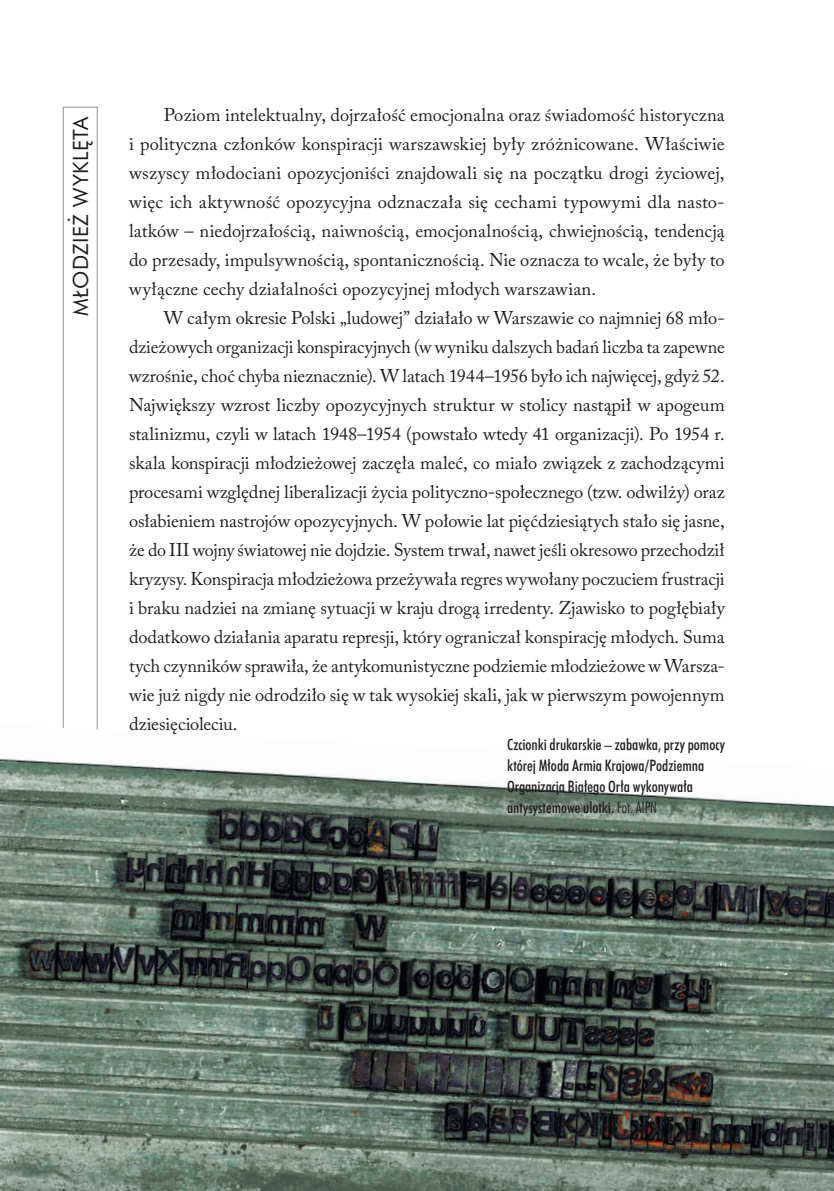
<style>
.page{position:relative;width:834px;height:1191px;background:#fff}
.page>*{position:absolute;margin:0;border:0;box-sizing:border-box;transform-origin:0 0}
.t1{font:21px "Futura EU";letter-spacing:.015em;color:#231f20}
._1_Tekst{font:18.38px/29.1px "Adobe Caslon Pro";letter-spacing:-.005em;color:#231f20;text-align:justify}
.podpisy{font:15.75px/21px "Futura Md Cn EU";color:#231f20}
.s1{font-family:"Futura Lt Cn EU"}
</style>
<div class="page">
<div style="left:63px;top:107px;width:35px;height:1024px;border:1px solid #939598"></div>
<img style="left:0;top:724px;width:833px;height:467px">
<p class="t1" style="left:68px;top:316px;width:201px;rotate:-90deg">MŁODZIEŻ WYKLĘTA</p>
<p class="_1_Tekst" style="left:129px;top:100px;width:597px;text-indent:35px">Poziom intelektualny, dojrzałość emocjonalna oraz świadomość historyczna i polityczna członków konspiracji warszawskiej były zróżnicowane. Właściwie wszyscy młodociani opozycjoniści znajdowali się na początku drogi życiowej, więc ich aktywność opozycyjna odznaczała się cechami typowymi dla nasto&shy;latków – niedojrzałością, naiwnością, emocjonalnością, chwiejnością, tendencją do przesady, impulsywnością, spontanicznością. Nie oznacza to wcale, że były to wyłączne cechy działalności opozycyjnej młodych warszawian.</p>
<p class="_1_Tekst" style="left:129px;top:303px;width:597px;text-align:left;text-indent:35px">W całym okresie Polski „ludowej” działało w Warszawie co najmniej 68 mło&shy;dzieżowych organizacji konspiracyjnych (w wyniku dalszych badań liczba ta zapewne wzrośnie, choć chyba nieznacznie). W latach 1944–1956 było ich najwięcej, gdyż 52.<br>Największy wzrost liczby opozycyjnych struktur w stolicy nastąpił w apogeum stalinizmu, czyli w latach 1948–1954 (powstało wtedy 41 organizacji). Po 1954 r. skala konspiracji młodzieżowej zaczęła maleć, co miało związek z zachodzącymi procesami względnej liberalizacji życia polityczno-społecznego (tzw. odwilży) oraz osłabieniem nastrojów opozycyjnych. W połowie lat pięćdziesiątych stało się jasne, że do III wojny światowej nie dojdzie. System trwał, nawet jeśli okresowo przechodził kryzysy. Konspiracja młodzieżowa przeżywała regres wywołany poczuciem frustracji i braku nadziei na zmianę sytuacji w kraju drogą irredenty. Zjawisko to pogłębiały dodatkowo działania aparatu represji, który ograniczał konspirację młodych. Suma tych czynników sprawiła, że antykomunistyczne podziemie młodzieżowe w Warsza&shy;wie już nigdy nie odrodziło się w tak wysokiej skali, jak w pierwszym powojennym dziesięcioleciu.</p>
<p class="podpisy" style="left:507px;top:734px;width:219px">Czcionki drukarskie – zabawka, przy pomocy której Młoda Armia Krajowa/Podziemna Organizacja Białego Orła wykonywała antysystemowe ulotki. <span class="s1">Fot. AIPN</span></p>
</div>
